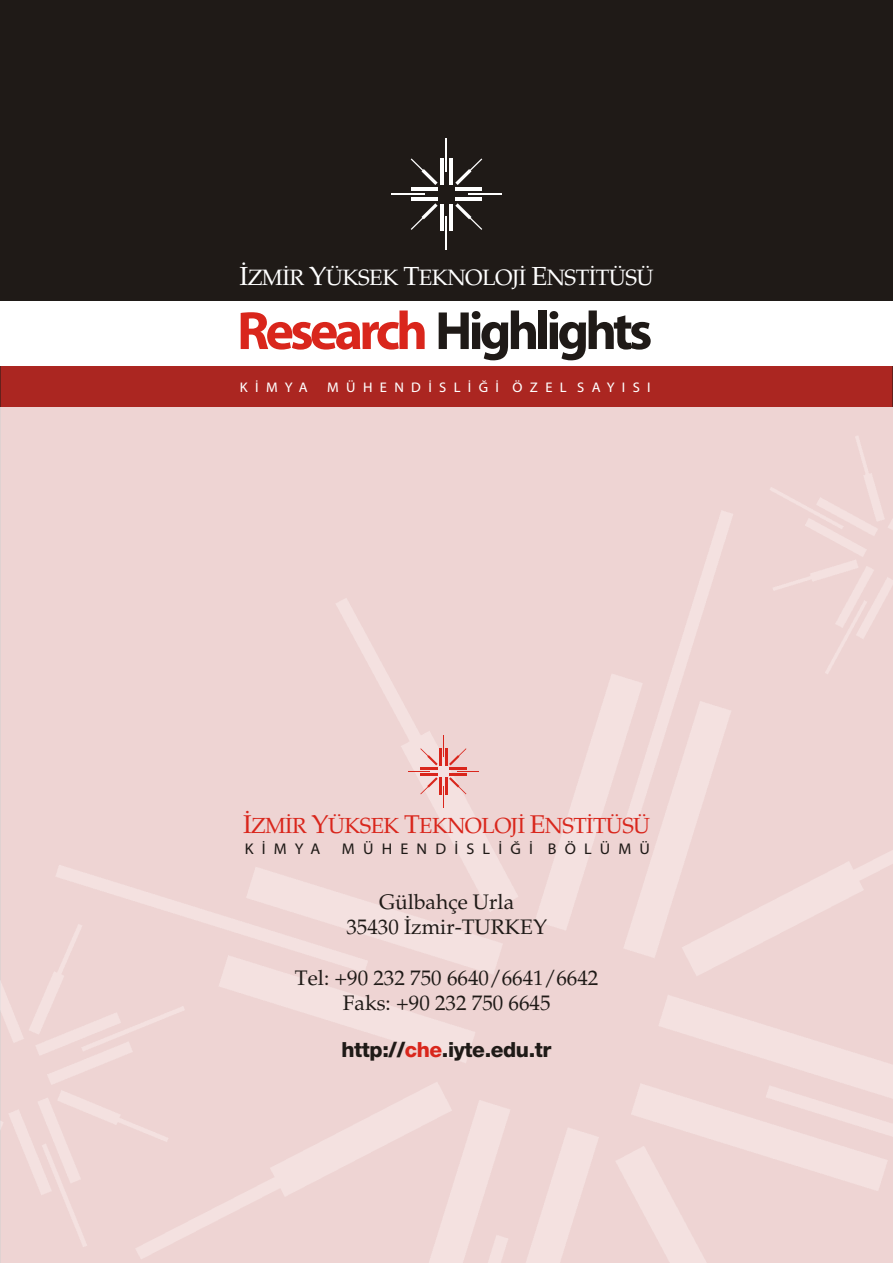
<style>
.page{position:relative;width:893px;height:1263px;background:#fff}
.page>*{position:absolute;margin:0;border:0;box-sizing:border-box;transform-origin:0 0}
.t1{font:700 54.15px "Myriad Pro";letter-spacing:-.07em;color:#1f1a17}
.t2{font:22.2px "Palatino";letter-spacing:-.025em;color:#fff}
.t3{font:21.75px "Palatino";letter-spacing:-.025em;color:#d9261c}
.t4{font:21px/25.3px "Palatino";color:#1f1a17;text-align:center}
.t5{font:800 20.85px "Helvetica Neue";letter-spacing:-.02em;color:#1f1a17}
.t6{font:15.6px "Myriad Web";letter-spacing:.525em;color:#1f1a17}
.t7{font:13.95px "Myriad Web";letter-spacing:.525em;color:#fff}
.s1{font-size:26.1px}
.s2{color:#d9261c}
.s3{font-size:25.65px}
</style>
<div class="page">
<div style="left:0;top:366px;width:893px;height:41px;background:#ab2621"></div>
<div style="left:0;top:0;width:893px;height:301px;background:#1f1a17"></div>
<hr style="left:450px;top:158px;width:3px;height:26px;background:#fff">
<hr style="left:440px;top:158px;width:3px;height:26px;background:#fff">
<hr style="left:446px;top:138px;width:1px;height:34px;background:#fff">
<hr style="left:440px;top:204px;width:3px;height:27px;background:#fff">
<hr style="left:450px;top:204px;width:3px;height:27px;background:#fff">
<hr style="left:446px;top:217px;width:1px;height:33px;background:#fff">
<hr style="left:455px;top:197px;width:27px;height:4px;background:#fff">
<hr style="left:455px;top:188px;width:27px;height:3px;background:#fff">
<hr style="left:468px;top:194px;width:34px;height:1px;background:#fff">
<hr style="left:411px;top:197px;width:27px;height:4px;background:#fff">
<hr style="left:411px;top:188px;width:27px;height:3px;background:#fff">
<hr style="left:391px;top:194px;width:34px;height:1px;background:#fff">
<svg style="left:455px;top:203px;width:27px;height:27px"></svg>
<svg style="left:411px;top:203px;width:27px;height:27px"></svg>
<svg style="left:411px;top:158px;width:27px;height:27px"></svg>
<svg style="left:455px;top:158px;width:27px;height:27px"></svg>
<img style="left:0;top:407px;width:893px;height:856px">
<svg style="left:408px;top:735px;width:71px;height:72px;background:#edc2c0"></svg>
<p class="t2" style="left:240px;top:269px;width:416px"><span class="s1">Ý</span>ZMÝR <span class="s1">Y</span>ÜKSEK <span class="s1">T</span>EKNOLOJÝ <span class="s1">E</span>NSTÝTÜSÜ</p>
<h1 class="t1" style="left:237px;top:308px;width:417px"><span class="s2">Research</span> Highlights</h1>
<p class="t7" style="left:240px;top:382px;width:69px">KÝMYA</p>
<p class="t7" style="left:327px;top:382px;width:325px">MÜHENDÝSLÝÐÝ ÖZEL SAYISI</p>
<p class="t3" style="left:243px;top:817px;width:408px"><span class="s3">Ý</span>ZMÝR <span class="s3">Y</span>ÜKSEK <span class="s3">T</span>EKNOLOJÝ <span class="s3">E</span>NSTÝTÜSÜ</p>
<p class="t6" style="left:245px;top:842px;width:77px">KÝMYA</p>
<p class="t6" style="left:342px;top:842px;width:310px">MÜHENDÝSLÝÐÝ BÖLÜMÜ</p>
<p class="t4" style="left:346px;top:891px;width:202px">Gülbahçe Urla<br>35430 Ýzmir-TURKEY</p>
<p class="t4" style="left:295px;top:967px;width:305px">Tel: +90 232 750 6640/6641/6642<br>Faks: +90 232 750 6645</p>
<p class="t5" style="left:341px;top:1037px;width:211px">http://<span class="s2">che</span>.iyte.edu.tr</p>
</div>
